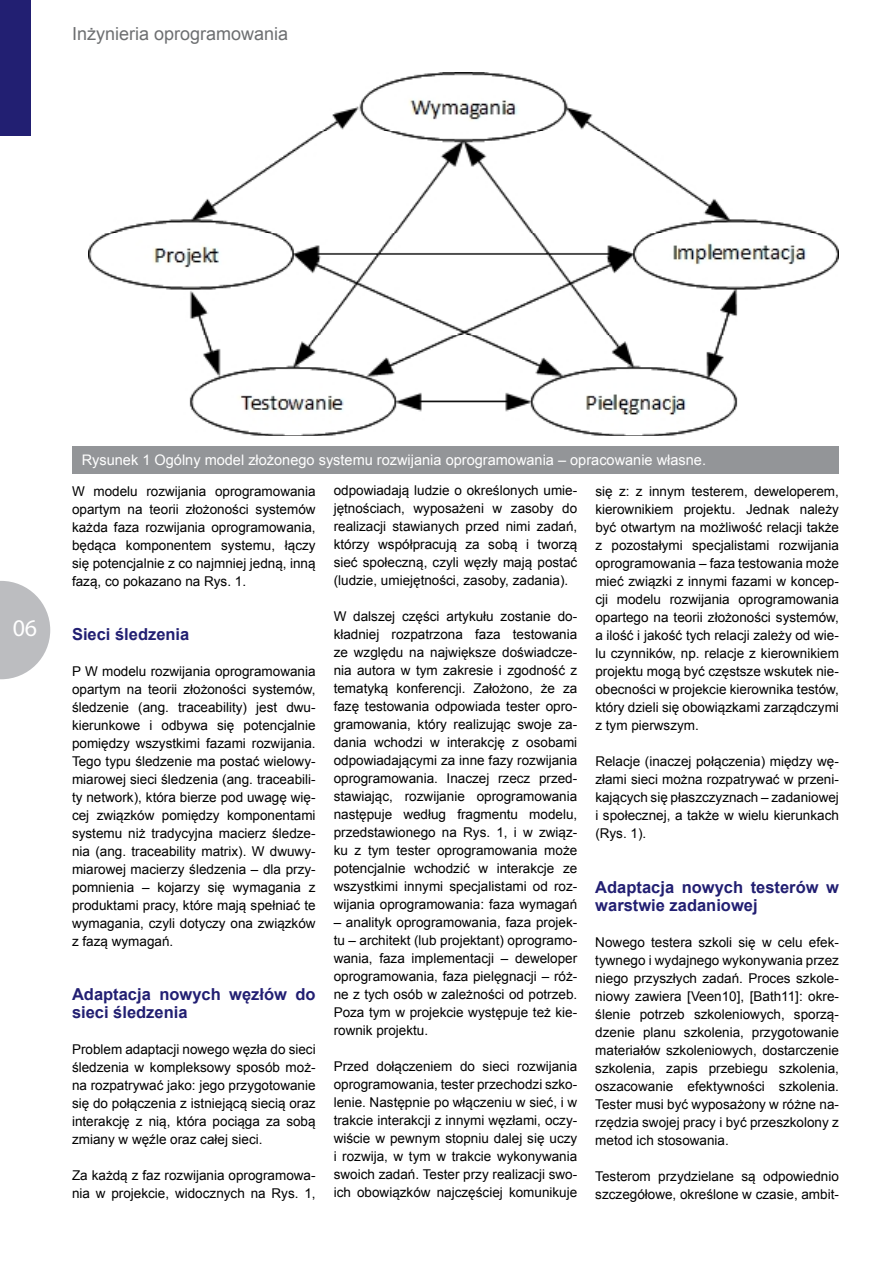
<style>
.page{position:relative;width:893px;height:1263px;background:#fff}
.page>*{position:absolute;margin:0;border:0;box-sizing:border-box;transform-origin:0 0}
.t1{font:24px "Myriad Pro";color:#fff}
.t2{font:18px "Arial";color:#6d6f71}
.t3{font:700 16.5px/18px "Arial";color:#221f72}
.t4{font:14.55px "Arial";color:#fff}
.t5{font:13.5px/18px "Arial";color:#000;text-align:justify}
</style>
<div class="page">
<svg style="left:0;top:581px;width:50px;height:98px"></svg>
<div style="left:0;top:0;width:31px;height:136px;background:#221f72"></div>
<div style="left:72px;top:447px;width:767px;height:27px;background:#939598"></div>
<img style="left:88px;top:72px;width:751px;height:364px">
<h2 class="t2" style="left:72px;top:22px;width:218px">Inżynieria oprogramowania</h2>
<h1 class="t1" style="left:13px;top:613px;width:26px">06</h1>
<p class="t4" style="left:82px;top:450px;width:626px">Rysunek 1 Ogólny model złożonego systemu rozwijania oprogramowania – opracowanie własne.</p>
<p class="t5" style="left:334px;top:482px;width:245px">odpowiadają ludzie o określonych umie&shy;jętnościach, wyposażeni w zasoby do realizacji stawianych przed nimi zadań, którzy współpracują za sobą i tworzą sieć społeczną, czyli węzły mają postać (ludzie, umiejętności, zasoby, zadania).</p>
<p class="t5" style="left:334px;top:608px;width:245px">W dalszej części artykułu zostanie do&shy;kładniej rozpatrzona faza testowania ze względu na największe doświadcze&shy;nia autora w tym zakresie i zgodność z tematyką konferencji. Założono, że za fazę testowania odpowiada tester opro&shy;gramowania, który realizując swoje za&shy;dania wchodzi w interakcję z osobami odpowiadającymi za inne fazy rozwijania oprogramowania. Inaczej rzecz przed&shy;stawiając, rozwijanie oprogramowania następuje według fragmentu modelu, przedstawionego na Rys. 1, i w związ&shy;ku z tym tester oprogramowania może potencjalnie wchodzić w interakcje ze wszystkimi innymi specjalistami od roz&shy;wijania oprogramowania: faza wymagań</p>
<p class="t5" style="left:334px;top:914px;width:245px">– analityk oprogramowania, faza projek&shy;tu – architekt (lub projektant) oprogramo&shy;wania, faza implementacji – deweloper oprogramowania, faza pielęgnacji – róż&shy;ne z tych osób w zależności od potrzeb.<br>Poza tym w projekcie występuje też kie&shy;rownik projektu.</p>
<p class="t5" style="left:334px;top:1058px;width:245px">Przed dołączeniem do sieci rozwijania oprogramowania, tester przechodzi szko&shy;lenie. Następnie po włączeniu w sieć, i w trakcie interakcji z innymi węzłami, oczy&shy;wiście w pewnym stopniu dalej się uczy i rozwija, w tym w trakcie wykonywania swoich zadań. Tester przy realizacji swo&shy;ich obowiązków najczęściej komunikuje</p>
<p class="t5" style="left:72px;top:482px;width:245px">W modelu rozwijania oprogramowania opartym na teorii złożoności systemów każda faza rozwijania oprogramowania, będąca komponentem systemu, łączy się potencjalnie z co najmniej jedną, inną fazą, co pokazano na Rys. 1.</p>
<p class="t3" style="left:72px;top:626px;width:119px">Sieci śledzenia</p>
<p class="t5" style="left:72px;top:662px;width:245px">P W modelu rozwijania oprogramowania opartym na teorii złożoności systemów, śledzenie (ang. traceability) jest dwu&shy;kierunkowe i odbywa się potencjalnie pomiędzy wszystkimi fazami rozwijania.<br>Tego typu śledzenie ma postać wielowy&shy;miarowej sieci śledzenia (ang. traceabili&shy;ty network), która bierze pod uwagę wię&shy;cej związków pomiędzy komponentami systemu niż tradycyjna macierz śledze&shy;nia (ang. traceability matrix). W dwuwy&shy;miarowej macierzy śledzenia – dla przy&shy;pomnienia – kojarzy się wymagania z produktami pracy, które mają spełniać te wymagania, czyli dotyczy ona związków z fazą wymagań.</p>
<p class="t3" style="left:72px;top:986px;width:245px">Adaptacja nowych węzłów do sieci śledzenia</p>
<p class="t5" style="left:72px;top:1040px;width:245px">Problem adaptacji nowego węzła do sieci śledzenia w kompleksowy sposób moż&shy;na rozpatrywać jako: jego przygotowanie się do połączenia z istniejącą siecią oraz interakcję z nią, która pociąga za sobą zmiany w węźle oraz całej sieci.</p>
<p class="t5" style="left:72px;top:1166px;width:245px">Za każdą z faz rozwijania oprogramowa&shy;nia w projekcie, widocznych na Rys. 1,</p>
<p class="t5" style="left:595px;top:483px;width:245px">się z: z innym testerem, deweloperem, kierownikiem projektu. Jednak należy być otwartym na możliwość relacji także z pozostałymi specjalistami rozwijania oprogramowania – faza testowania może mieć związki z innymi fazami w koncep&shy;cji modelu rozwijania oprogramowania opartego na teorii złożoności systemów, a ilość i jakość tych relacji zależy od wie&shy;lu czynników, np. relacje z kierownikiem projektu mogą być częstsze wskutek nie&shy;obecności w projekcie kierownika testów, który dzieli się obowiązkami zarządczymi z tym pierwszym.</p>
<p class="t5" style="left:595px;top:753px;width:245px">Relacje (inaczej połączenia) między wę&shy;złami sieci można rozpatrywać w przeni&shy;kających się płaszczyznach – zadaniowej i społecznej, a także w wielu kierunkach (Rys. 1).</p>
<p class="t3" style="left:595px;top:878px;width:245px">Adaptacja nowych testerów w warstwie zadaniowej</p>
<p class="t5" style="left:595px;top:933px;width:245px">Nowego testera szkoli się w celu efek&shy;tywnego i wydajnego wykonywania przez niego przyszłych zadań. Proces szkole&shy;niowy zawiera [Veen10], [Bath11]: okre&shy;ślenie potrzeb szkoleniowych, sporzą&shy;dzenie planu szkolenia, przygotowanie materiałów szkoleniowych, dostarczenie szkolenia, zapis przebiegu szkolenia, oszacowanie efektywności szkolenia.<br>Tester musi być wyposażony w różne na&shy;rzędzia swojej pracy i być przeszkolony z metod ich stosowania.</p>
<p class="t5" style="left:595px;top:1167px;width:245px">Testerom przydzielane są odpowiednio szczegółowe, określone w czasie, ambit-</p>
</div>
